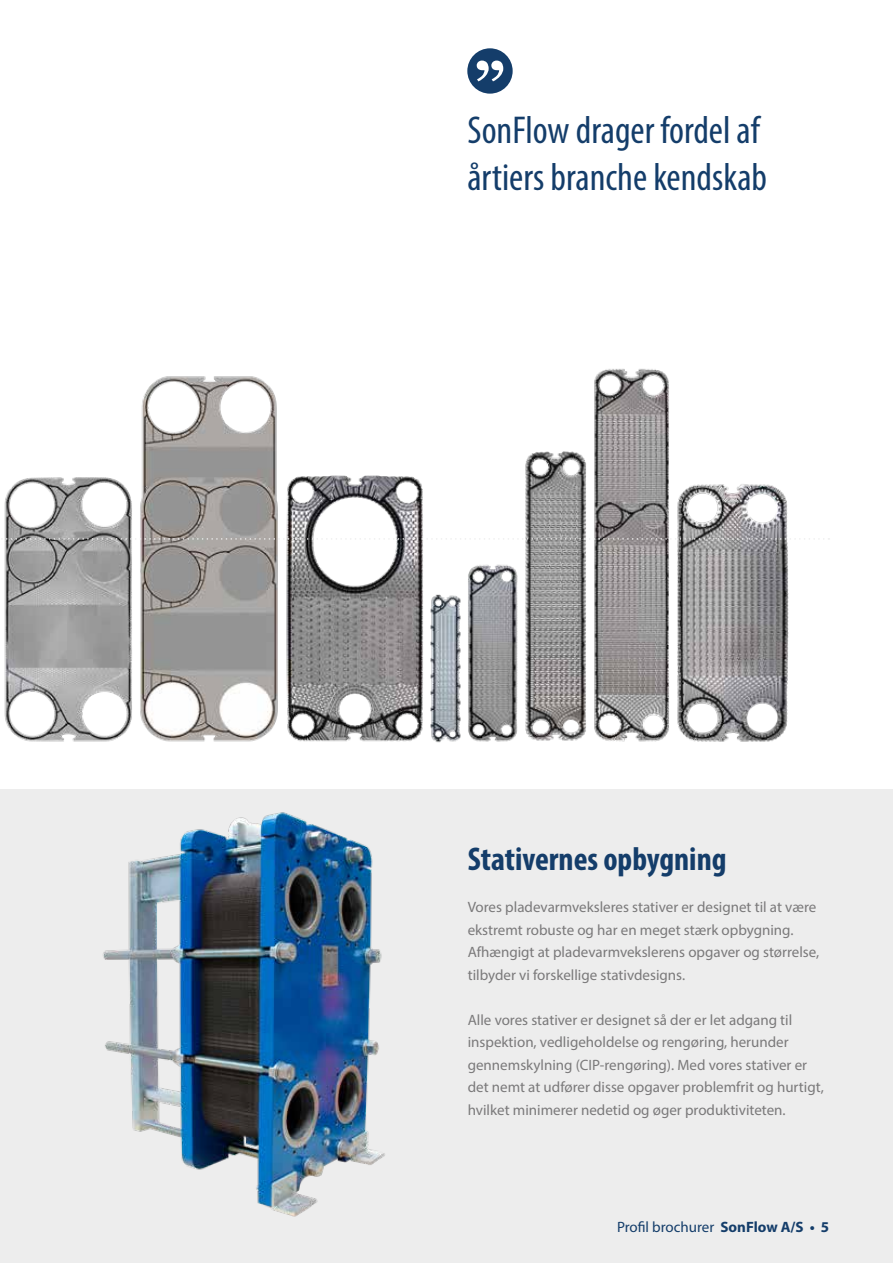
<style>
.page{position:relative;width:893px;height:1263px;background:#fff}
.page>*{position:absolute;margin:0;border:0;box-sizing:border-box;transform-origin:0 0}
.t1{font:condensed 39px/46.8px "Myriad Pro";color:#143d6a}
.t2{font:700 condensed 33px "Myriad Pro";color:#143d6a}
.t3{font:15px/22.5px "Myriad Pro";color:#7a797a}
.t4{font:15px "Myriad Pro";color:#143d6a}
.s1{font-weight:700}
</style>
<div class="page">
<div style="left:0;top:789px;width:893px;height:474px;background:#ededed"></div>
<img style="left:103px;top:812px;width:282px;height:405px">
<img style="left:4px;top:369px;width:826px;height:374px">
<svg style="left:1px;top:538px;width:828px;height:2px"></svg>
<div style="left:467px;top:48px;width:46px;height:46px;background:#143d6a;border-radius:50%"></div>
<svg style="left:477px;top:61px;width:26px;height:20px"></svg>
<h1 class="t1" style="left:467px;top:106px;width:301px">SonFlow drager fordel af årtiers branche kendskab</h1>
<h2 class="t2" style="left:468px;top:839px;width:260px">Stativernes opbygning</h2>
<p class="t3" style="left:468px;top:895px;width:353px">Vores pladevarmveksleres stativer er designet til at være ekstremt robuste og har en meget stærk opbygning.<br>Afhængigt at pladevarmvekslerens opgaver og størrelse, tilbyder vi forskellige stativdesigns.</p>
<p class="t3" style="left:468px;top:1008px;width:358px">Alle vores stativer er designet så der er let adgang til inspektion, vedligeholdelse og rengøring, herunder gennemskylning (CIP-rengøring). Med vores stativer er det nemt at udfører disse opgaver problemfrit og hurtigt, hvilket minimerer nedetid og øger produktiviteten.</p>
<p class="t4" style="left:617px;top:1218px;width:214px">Profil brochurer <span class="s1">SonFlow A/S • 5</span></p>
</div>
